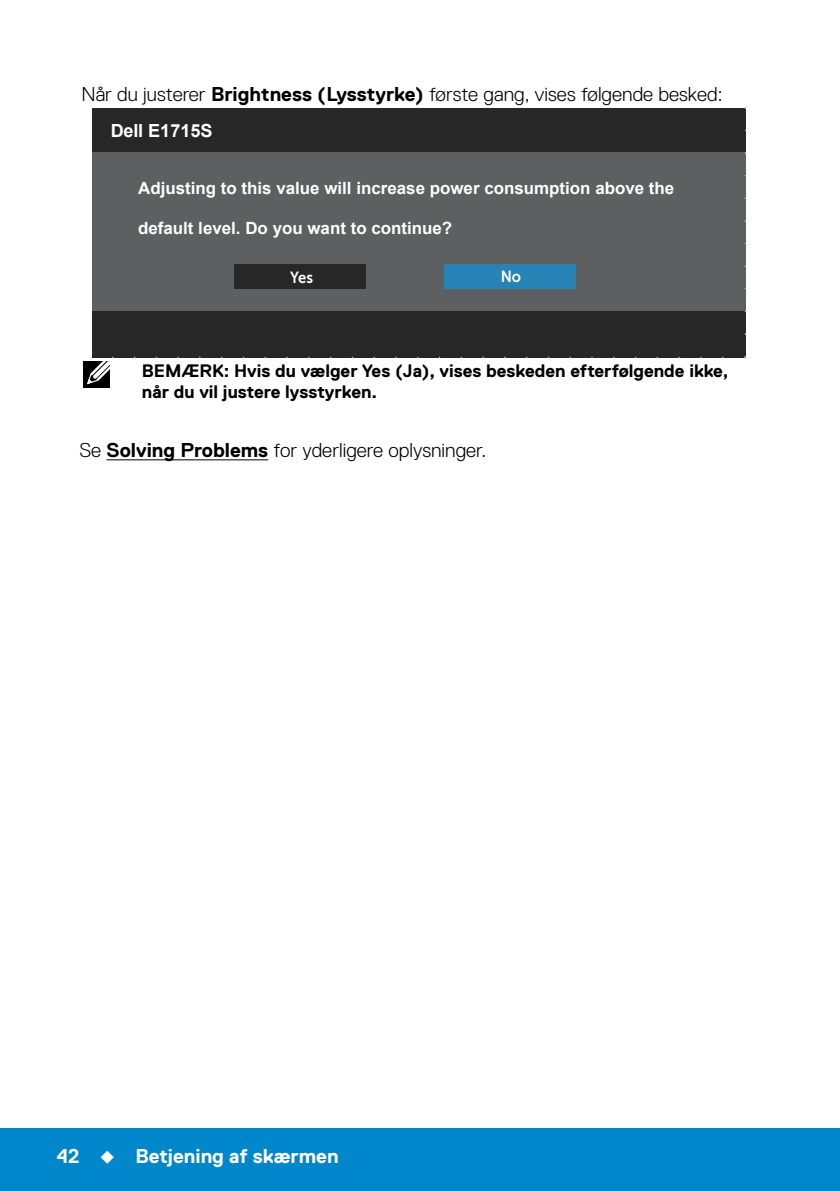
<style>
.page{position:relative;width:840px;height:1191px;background:#fff}
.page>*{position:absolute;margin:0;border:0;box-sizing:border-box;transform-origin:0 0}
.t1{font:300 20px "Dell Replica";color:#000}
.t2{font:700 20px "Dell Replica";color:#fff}
.t3{font:700 18px/21.6px "Dell Replica";color:#000}
.t4{font:700 18px "Arial";color:#fff}
.t5{font:700 16.8px "Arial";color:#fff}
.t6{font:16px "Museo Sans For Dell 700";color:#fff;scale:.92 1}
.s1{font-weight:700}
</style>
<div class="page">
<div style="left:0;top:1128px;width:839px;height:63px;background:#0087cb"></div>
<hr style="left:106px;top:459px;width:162px;height:1px;background:#000">
<div style="left:92px;top:109px;width:653px;height:45px;background:#272727"></div>
<div style="left:92px;top:153px;width:653px;height:159px;background:#5d5f61"></div>
<div style="left:92px;top:311px;width:653px;height:46px;background:#272727"></div>
<div style="left:234px;top:264px;width:131px;height:25px;background:#272727"></div>
<div style="left:444px;top:264px;width:131px;height:25px;background:#2782b5"></div>
<div style="left:83px;top:361px;width:27px;height:27px;background:#000"></div>
<svg style="left:87px;top:357px;width:26px;height:28px"></svg>
<p class="t1" style="left:81px;top:83px;width:642px">Når du justerer <span class="s1">Brightness (Lysstyrke)</span> første gang, vises følgende besked:</p>
<p class="t4" style="left:111px;top:118px;width:103px">Dell E1715S</p>
<p class="t5" style="left:138px;top:177px;width:537px">Adjusting to this value will increase power consumption above the</p>
<p class="t5" style="left:138px;top:216px;width:315px">default level. Do you want to continue?</p>
<p class="t6" style="left:290px;top:268px;width:26px">Yes</p>
<p class="t6" style="left:500px;top:267px;width:24px">No</p>
<p class="t3" style="left:142px;top:360px;width:588px">BEMÆRK: Hvis du vælger Yes (Ja), vises beskeden efterfølgende ikke, når du vil justere lysstyrken.</p>
<p class="t1" style="left:79px;top:439px;width:408px">Se <span class="s1">Solving Problems</span> for yderligere oplysninger.</p>
<p class="t2" style="left:57px;top:1144px;width:283px">42 ◆ Betjening af skærmen</p>
</div>
